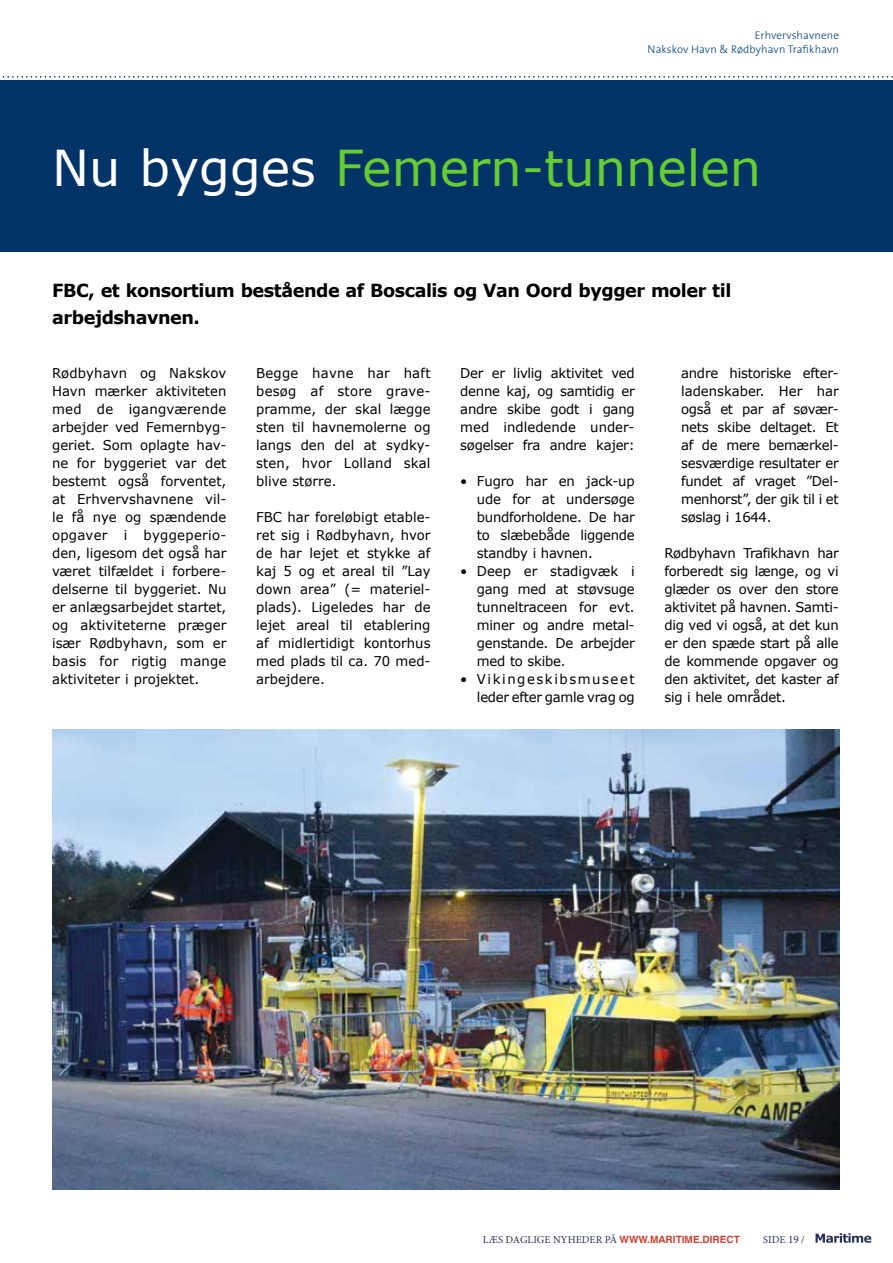
<style>
.page{position:relative;width:893px;height:1263px;background:#fff}
.page>*{position:absolute;margin:0;border:0;box-sizing:border-box;transform-origin:0 0}
.t1{font:49.35px "Verdana";color:#6c3}
.t2{font:700 18px/27px "Verdana";letter-spacing:-.025em;color:#000}
.t3{font:13.5px/18px "Verdana";letter-spacing:-.02em;color:#000;text-align:justify}
.t4{font:13.5px/18px "Verdana";letter-spacing:.115em;color:#000;text-align:right}
.t5{font:300 11.1px/13.2px "The Sans B3";letter-spacing:.015em;color:#04427b;text-align:right}
.t6{font:10.5px "Minion Pro";letter-spacing:.01em;color:#28315a}
.s1{color:#fff}
.s2{font-family:"Helvetica LT Std";font-weight:700;font-size:10.05px;color:#cc4136}
.s3{font-size:11.25px}
</style>
<div class="page">
<div style="left:0;top:80px;width:893px;height:172px;background:#036"></div>
<svg style="left:2px;top:76px;width:891px;height:2px"></svg>
<img style="left:52px;top:729px;width:787px;height:460px">
<svg style="left:815px;top:1233px;width:56px;height:10px"></svg>
<p class="t5" style="left:648px;top:29px;width:193px">Erhvervshavnene<br>Nakskov Havn &amp; Rødbyhavn Trafikhavn</p>
<h1 class="t1" style="left:52px;top:134px;width:710px"><span class="s1">Nu bygges</span> Femern-tunnelen</h1>
<h2 class="t2" style="left:52px;top:277px;width:681px">FBC, et konsortium bestående af Boscalis og Van Oord bygger moler til arbejdshavnen.</h2>
<p class="t3" style="left:52px;top:364px;width:176px">Rødbyhavn og Nakskov Havn mærker aktiviteten med de igangværende arbejder ved Femernbyg&shy;geriet. Som oplagte hav&shy;ne for byggeriet var det bestemt også forventet, at Erhvervshavnene vil&shy;le få nye og spændende opgaver i byggeperio&shy;den, ligesom det også har været tilfældet i forbere&shy;delserne til byggeriet. Nu er anlægsarbejdet startet, og aktiviteterne præger især Rødbyhavn, som er basis for rigtig mange aktiviteter i projektet.</p>
<p class="t3" style="left:256px;top:364px;width:176px">Begge havne har haft besøg af store grave&shy;pramme, der skal lægge sten til havnemolerne og langs den del at sydky&shy;sten, hvor Lolland skal blive større.</p>
<p class="t3" style="left:256px;top:508px;width:176px">FBC har foreløbigt etable&shy;ret sig i Rødbyhavn, hvor de har lejet et stykke af kaj 5 og et areal til ”Lay down area” (= materiel&shy;plads). Ligeledes har de lejet areal til etablering af midlertidigt kontorhus med plads til ca. 70 med&shy;arbejdere.</p>
<p class="t3" style="left:460px;top:364px;width:176px">Der er livlig aktivitet ved denne kaj, og samtidig er andre skibe godt i gang med indledende under&shy;søgelser fra andre kajer:</p>
<p class="t3" style="left:477px;top:472px;width:159px;text-indent:-17px">• Fugro har en jack-up ude for at undersøge bundforholdene. De har to slæbebåde liggende standby i havnen.</p>
<p class="t3" style="left:477px;top:562px;width:159px;text-indent:-17px">• Deep er stadigvæk i gang med at støvsuge tunneltraceen for evt. miner og andre metal&shy;genstande. De arbejder med to skibe.</p>
<p class="t4" style="left:460px;top:670px;width:176px">• Vikingeskibsmuseet leder efter gamle vrag og</p>
<p class="t3" style="left:681px;top:364px;width:159px">andre historiske efter&shy;ladenskaber. Her har også et par af søvær&shy;nets skibe deltaget. Et af de mere bemærkel&shy;sesværdige resultater er fundet af vraget ”Del&shy;menhorst”, der gik til i et søslag i 1644.</p>
<p class="t3" style="left:664px;top:544px;width:176px">Rødbyhavn Trafikhavn har forberedt sig længe, og vi glæder os over den store aktivitet på havnen. Samti&shy;dig ved vi også, at det kun er den spæde start på alle de kommende opgaver og den aktivitet, det kaster af sig i hele området.</p>
<p class="t6" style="left:483px;top:1232px;width:258px">LÆS DAGLIGE NYHEDER PÅ <span class="s2">WWW.MARITIME.DIRECT</span></p>
<p class="t6" style="left:763px;top:1232px;width:43px">SIDE <span class="s3">19</span> /</p>
</div>
